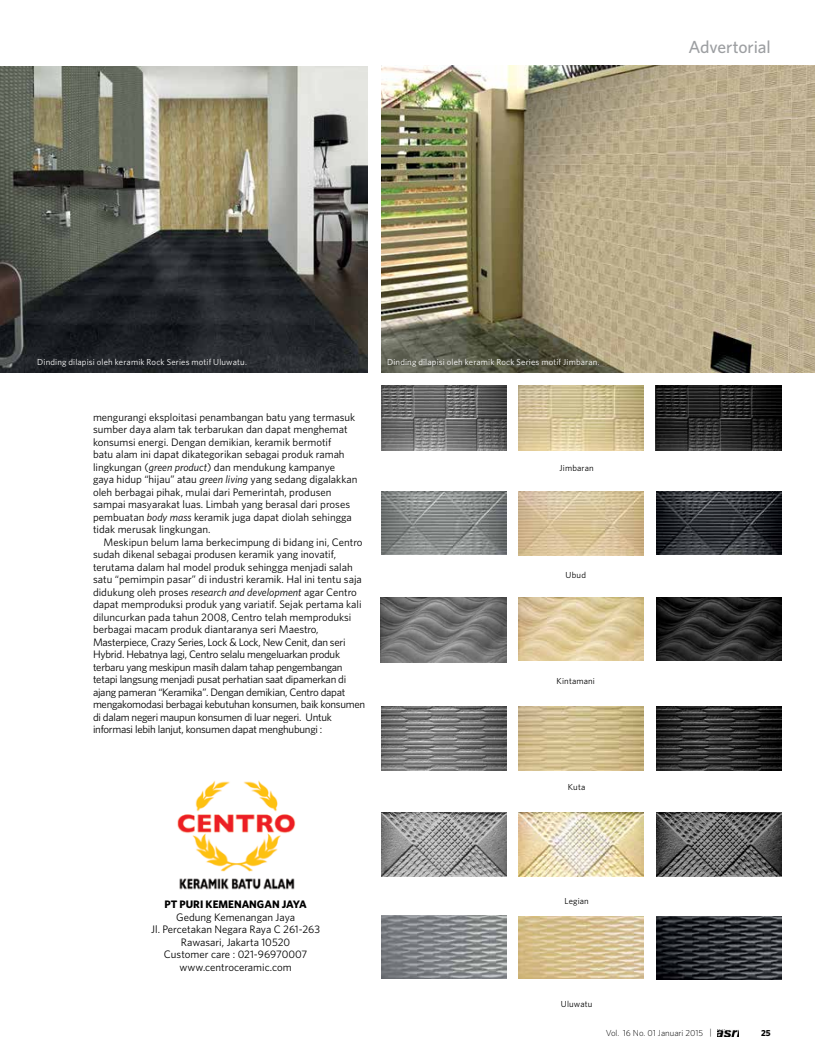
<style>
.page{position:relative;width:815px;height:1063px;background:#fff}
.page>*{position:absolute;margin:0;border:0;box-sizing:border-box;transform-origin:0 0}
.t1{font:500 17.5px "Whitney";letter-spacing:-.005em;color:#9d9fa2}
.t2{font:10.88px/12.5px "Whitney";letter-spacing:-.025em;color:#000}
.t3{font:10.88px/12.5px "Whitney";color:#000}
.t4{font:700 10.88px "Whitney";color:#000}
.t5{font:8.75px "Whitney";letter-spacing:.015em;color:#fff}
.t6{font:8.75px "Whitney";letter-spacing:.02em;color:#000}
.t7{font:300 8.75px "Whitney";color:#000}
.t8{font:700 8.75px "Whitney";color:#000}
.s1{font-style:italic}
</style>
<div class="page">
<img style="left:718px;top:1029px;width:20px;height:7px">
<img style="left:0;top:66px;width:368px;height:306px">
<img style="left:381px;top:66px;width:434px;height:306px">
<img style="left:656px;top:386px;width:125px;height:64px">
<img style="left:518px;top:386px;width:125px;height:64px">
<img style="left:381px;top:385px;width:126px;height:65px">
<img style="left:657px;top:598px;width:125px;height:63px">
<img style="left:381px;top:598px;width:125px;height:64px">
<img style="left:518px;top:598px;width:125px;height:63px">
<img style="left:657px;top:706px;width:125px;height:64px">
<img style="left:518px;top:706px;width:126px;height:64px">
<img style="left:381px;top:706px;width:126px;height:64px">
<img style="left:656px;top:813px;width:126px;height:64px">
<img style="left:656px;top:916px;width:126px;height:63px">
<img style="left:518px;top:813px;width:125px;height:63px">
<img style="left:518px;top:916px;width:125px;height:63px">
<img style="left:381px;top:813px;width:126px;height:64px">
<img style="left:381px;top:916px;width:126px;height:63px">
<img style="left:657px;top:492px;width:125px;height:62px">
<img style="left:518px;top:492px;width:125px;height:64px">
<img style="left:381px;top:492px;width:126px;height:62px">
<img style="left:177px;top:780px;width:119px;height:110px">
<h1 class="t1" style="left:688px;top:37px;width:84px">Advertorial</h1>
<p class="t5" style="left:37px;top:357px;width:211px">Dinding dilapisi oleh keramik Rock Series motif Uluwatu.</p>
<p class="t5" style="left:387px;top:357px;width:214px">Dinding dilapisi oleh keramik Rock Series motif Jimbaran.</p>
<p class="t3" style="left:93px;top:410px;width:266px">mengurangi eksploitasi penambangan batu yang termasuk sumber daya alam tak terbarukan dan dapat menghemat konsumsi energi. Dengan demikian, keramik bermotif<br>batu alam ini dapat dikategorikan sebagai produk ramah lingkungan (<span class="s1">green product</span>) dan mendukung kampanye gaya hidup “hijau” atau <span class="s1">green living</span> yang sedang digalakkan oleh berbagai pihak, mulai dari Pemerintah, produsen sampai masyarakat luas. Limbah yang berasal dari proses pembuatan <span class="s1">body mass</span> keramik juga dapat diolah sehingga tidak merusak lingkungan.</p>
<p class="t2" style="left:93px;top:535px;width:274px;text-indent:11px">Meskipun belum lama berkecimpung di bidang ini, Centro sudah dikenal sebagai produsen keramik yang inovatif, terutama dalam hal model produk sehingga menjadi salah satu “pemimpin pasar” di industri keramik. Hal ini tentu saja didukung oleh proses <span class="s1">research and development</span> agar Centro dapat memproduksi produk yang variatif. Sejak pertama kali diluncurkan pada tahun 2008, Centro telah memproduksi berbagai macam produk diantaranya seri Maestro, Masterpiece, Crazy Series, Lock &amp; Lock, New Cenit, dan seri Hybrid. Hebatnya lagi, Centro selalu mengeluarkan produk terbaru yang meskipun masih dalam tahap pengembangan tetapi langsung menjadi pusat perhatian saat dipamerkan di ajang pameran “Keramika”. Dengan demikian, Centro dapat mengakomodasi berbagai kebutuhan konsumen, baik konsumen di dalam negeri maupun konsumen di luar negeri. Untuk informasi lebih lanjut, konsumen dapat menghubungi :</p>
<p class="t4" style="left:164px;top:898px;width:23px">PT PUR</p>
<p class="t4" style="left:200px;top:898px;width:21px">I KEMEN</p>
<p class="t4" style="left:242px;top:898px;width:67px">ANGAN JAYA</p>
<p class="t3" style="left:151px;top:910px;width:170px;text-align:center">Gedung Kemenangan Jaya<br>Jl. Percetakan Negara Raya C 261-263<br>Rawasari, Jakarta 10520<br>Customer care : 021-96970007 www.centroceramic.com</p>
<p class="t6" style="left:559px;top:463px;width:36px">Jimbaran</p>
<p class="t6" style="left:566px;top:569px;width:22px">Ubud</p>
<p class="t6" style="left:557px;top:676px;width:40px">Kintamani</p>
<p class="t6" style="left:568px;top:782px;width:19px">Kuta</p>
<p class="t6" style="left:564px;top:896px;width:26px">Legian</p>
<p class="t6" style="left:561px;top:999px;width:33px">Uluwatu</p>
<p class="t7" style="left:606px;top:1028px;width:107px">Vol. 16 No. 01 Januari 2015 |</p>
<p class="t8" style="left:761px;top:1028px;width:11px">25</p>
</div>
